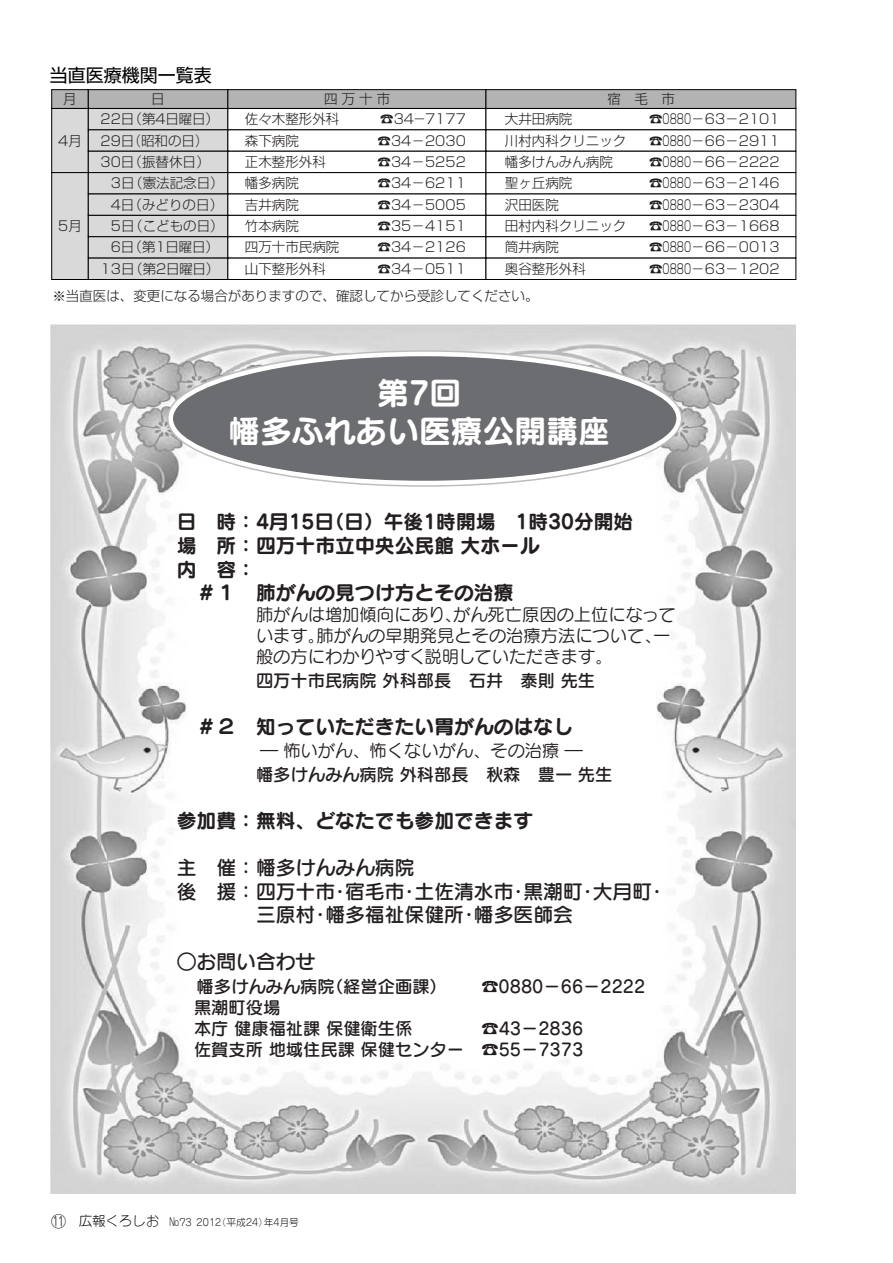
<style>
.page{position:relative;width:893px;height:1263px;background:#fff}
.page>*{position:absolute;margin:0;border:0;box-sizing:border-box;transform-origin:0 0}
.t1{font:31.8px/37.8px "Seurat CID B";color:#fff;text-align:center}
.t2{font:19.8px "Seurat CID B";color:#231f20}
.t3{font:19.8px "Seurat CID DB";color:#231f20}
.t4{font:18px "Shin Go";color:#000}
.t5{font:17.25px/21px "Seurat CID DB";color:#231f20}
.t6{font:17.25px/21px "Seurat CID M";color:#231f20}
.t7{font:300 13.5px "Shin Go";color:#231f20}
.t8{font:300 13.5px "Shin Go";color:#231f20;scale:.7 1}
.t9{font:300 13.5px "Shin Go";letter-spacing:-.02em;color:#231f20}
.t10{font:300 9.75px "Jun 101";color:#000}
.s1{font-family:"BLS Gaiji ST Sgm";font-weight:400}
.s2{font-family:"BLS Gaiji ST Jnl"}
.s3{font-family:"BLS Gaiji ST Jnl";font-weight:400;font-size:15px}
.s4{font-size:13.5px}
</style>
<div class="page">
<img style="left:51px;top:325px;width:744px;height:868px">
<div style="left:51px;top:89px;width:37px;height:20px;background:#b3b3b3;border:1px solid #000"></div>
<div style="left:88px;top:89px;width:140px;height:20px;background:#b3b3b3;border:1px solid #000"></div>
<div style="left:228px;top:89px;width:258px;height:20px;background:#b3b3b3;border:1px solid #000"></div>
<div style="left:485px;top:89px;width:311px;height:20px;background:#b3b3b3;border:1px solid #000"></div>
<div style="left:51px;top:108px;width:37px;height:65px;background:#d9d9d9;border:1px solid #000"></div>
<div style="left:51px;top:172px;width:37px;height:108px;background:#d9d9d9;border:1px solid #000"></div>
<div style="left:88px;top:108px;width:140px;height:22px;background:#d9d9d9;border:1px solid #000"></div>
<div style="left:228px;top:108px;width:258px;height:22px;background:#fff;border:1px solid #000"></div>
<div style="left:485px;top:108px;width:311px;height:22px;background:#fff;border:1px solid #000"></div>
<div style="left:88px;top:130px;width:140px;height:21px;background:#d9d9d9"></div>
<div style="left:88px;top:151px;width:140px;height:22px;background:#d9d9d9;border:1px solid #000"></div>
<div style="left:228px;top:151px;width:258px;height:22px;background:#fff;border:1px solid #000"></div>
<div style="left:485px;top:151px;width:311px;height:22px;background:#fff;border:1px solid #000"></div>
<div style="left:88px;top:172px;width:140px;height:22px;background:#d9d9d9;border:1px solid #000"></div>
<div style="left:228px;top:172px;width:258px;height:22px;background:#fff;border:1px solid #000"></div>
<div style="left:485px;top:172px;width:311px;height:22px;background:#fff;border:1px solid #000"></div>
<div style="left:88px;top:194px;width:140px;height:22px;background:#d9d9d9"></div>
<div style="left:88px;top:215px;width:140px;height:22px;background:#d9d9d9;border:1px solid #000"></div>
<div style="left:228px;top:215px;width:258px;height:22px;background:#fff;border:1px solid #000"></div>
<div style="left:485px;top:215px;width:311px;height:22px;background:#fff;border:1px solid #000"></div>
<div style="left:88px;top:237px;width:140px;height:21px;background:#d9d9d9"></div>
<div style="left:88px;top:258px;width:140px;height:22px;background:#d9d9d9;border:1px solid #000"></div>
<div style="left:228px;top:258px;width:258px;height:22px;background:#fff;border:1px solid #000"></div>
<div style="left:485px;top:258px;width:311px;height:22px;background:#fff;border:1px solid #000"></div>
<svg style="left:167px;top:350px;width:515px;height:137px"></svg>
<div style="left:168px;top:352px;width:513px;height:133px;background:#6c6d70;border:4px solid #fff;border-radius:50%"></div>
<h3 class="t4" style="left:50px;top:64px;width:164px">当直医療機関一覧表</h3>
<p class="t7" style="left:63px;top:90px;width:15px">月</p>
<p class="t7" style="left:151px;top:90px;width:15px">日</p>
<p class="t7" style="left:324px;top:90px;width:68px">四万十市</p>
<p class="t7" style="left:607px;top:90px;width:69px">宿毛市</p>
<p class="t7" style="left:58px;top:132px;width:25px">4月</p>
<p class="t9" style="left:101px;top:110px;width:120px">22日（第4日曜日）</p>
<p class="t7" style="left:245px;top:110px;width:96px">佐々木整形外科</p>
<p class="t7" style="left:380px;top:110px;width:87px"><span class="s1">蕁</span>34－7177</p>
<p class="t7" style="left:505px;top:110px;width:69px">大井田病院</p>
<p class="t8" style="left:649px;top:110px;width:188px"><span class="s1">蕁</span>0880－63－2101</p>
<p class="t7" style="left:101px;top:132px;width:108px">29日（昭和の日）</p>
<p class="t7" style="left:245px;top:132px;width:55px">森下病院</p>
<p class="t7" style="left:377px;top:132px;width:90px"><span class="s1">蕁</span>34－2030</p>
<p class="t7" style="left:505px;top:132px;width:123px">川村内科クリニック</p>
<p class="t8" style="left:649px;top:132px;width:188px"><span class="s1">蕁</span>0880－66－2911</p>
<p class="t7" style="left:101px;top:153px;width:111px">30日（振替休日）</p>
<p class="t7" style="left:245px;top:153px;width:82px">正木整形外科</p>
<p class="t7" style="left:377px;top:153px;width:90px"><span class="s1">蕁</span>34－5252</p>
<p class="t7" style="left:505px;top:153px;width:109px">幡多けんみん病院</p>
<p class="t8" style="left:649px;top:153px;width:188px"><span class="s1">蕁</span>0880－66－2222</p>
<p class="t7" style="left:111px;top:174px;width:114px">3日（憲法記念日）</p>
<p class="t7" style="left:245px;top:174px;width:55px">幡多病院</p>
<p class="t7" style="left:377px;top:174px;width:90px"><span class="s1">蕁</span>34－6211</p>
<p class="t7" style="left:505px;top:174px;width:69px">聖ヶ丘病院</p>
<p class="t8" style="left:649px;top:174px;width:188px"><span class="s1">蕁</span>0880－63－2146</p>
<p class="t7" style="left:111px;top:196px;width:114px">4日（みどりの日）</p>
<p class="t7" style="left:245px;top:196px;width:55px">吉井病院</p>
<p class="t7" style="left:377px;top:196px;width:90px"><span class="s1">蕁</span>34－5005</p>
<p class="t7" style="left:505px;top:196px;width:55px">沢田医院</p>
<p class="t8" style="left:649px;top:196px;width:188px"><span class="s1">蕁</span>0880－63－2304</p>
<p class="t7" style="left:111px;top:217px;width:114px">5日（こどもの日）</p>
<p class="t7" style="left:245px;top:217px;width:55px">竹本病院</p>
<p class="t7" style="left:377px;top:217px;width:90px"><span class="s1">蕁</span>35－4151</p>
<p class="t7" style="left:505px;top:217px;width:123px">田村内科クリニック</p>
<p class="t8" style="left:649px;top:217px;width:188px"><span class="s1">蕁</span>0880－63－1668</p>
<p class="t7" style="left:111px;top:239px;width:110px">6日（第1日曜日）</p>
<p class="t7" style="left:245px;top:239px;width:96px">四万十市民病院</p>
<p class="t7" style="left:377px;top:239px;width:90px"><span class="s1">蕁</span>34－2126</p>
<p class="t7" style="left:505px;top:239px;width:55px">筒井病院</p>
<p class="t8" style="left:649px;top:239px;width:188px"><span class="s1">蕁</span>0880－66－0013</p>
<p class="t7" style="left:101px;top:260px;width:120px">13日（第2日曜日）</p>
<p class="t7" style="left:245px;top:260px;width:82px">山下整形外科</p>
<p class="t7" style="left:377px;top:260px;width:90px"><span class="s1">蕁</span>34－0511</p>
<p class="t7" style="left:505px;top:260px;width:82px">奥谷整形外科</p>
<p class="t8" style="left:649px;top:260px;width:188px"><span class="s1">蕁</span>0880－63－1202</p>
<p class="t7" style="left:52px;top:288px;width:487px">※当直医は、変更になる場合がありますので、確認してから受診してください。</p>
<p class="t7" style="left:58px;top:217px;width:25px">5月</p>
<h1 class="t1" style="left:228px;top:372px;width:383px">第7回<br>幡多ふれあい医療公開講座</h1>
<h2 class="t2" style="left:177px;top:508px;width:458px">日 時：4月15日（日）午後1時開場 1時30分開始</h2>
<h2 class="t2" style="left:177px;top:532px;width:364px">場 所：四万十市立中央公民館大ホール</h2>
<h2 class="t2" style="left:177px;top:555px;width:81px">内 容：</h2>
<h2 class="t2" style="left:196px;top:579px;width:318px">＃１ 肺がんの見つけ方とその治療</h2>
<p class="t6" style="left:256px;top:604px;width:421px">肺がんは増加傾向にあり、がん死亡原因の上位になっています。肺がんの早期発見とその治療方法について、一般の方にわかりやすく説明していただきます。</p>
<p class="t5" style="left:256px;top:669px;width:340px">四万十市民病院外科部長 石井 泰則先生</p>
<h2 class="t2" style="left:196px;top:713px;width:378px">＃２ 知っていただきたい胃がんのはなし</h2>
<p class="t6" style="left:260px;top:740px;width:323px">― 怖いがん、怖くないがん、その治療 ―</p>
<p class="t5" style="left:256px;top:763px;width:358px">幡多けんみん病院外科部長 秋森 豊一先生</p>
<h2 class="t2" style="left:177px;top:807px;width:358px">参加費：無料、どなたでも参加できます</h2>
<h2 class="t3" style="left:177px;top:855px;width:239px">主 催：幡多けんみん病院</h2>
<h2 class="t3" style="left:177px;top:878px;width:492px">後 援：四万十市・宿毛市・土佐清水市・黒潮町・大月町・</h2>
<h2 class="t3" style="left:256px;top:902px;width:318px">三原村・幡多福祉保健所・幡多医師会</h2>
<h2 class="t3" style="left:177px;top:949px;width:140px">○お問い合わせ</h2>
<p class="t5" style="left:196px;top:975px;width:252px">幡多けんみん病院（経営企画課）</p>
<p class="t5" style="left:481px;top:975px;width:165px"><span class="s2">蕁</span>0880－66－2222</p>
<p class="t5" style="left:194px;top:996px;width:220px">黒潮町役場<br>本庁健康福祉課保健衛生係</p>
<p class="t5" style="left:194px;top:1017px;width:390px;text-align:right"><span class="s2">蕁</span>43－2836<br>佐賀支所地域住民課保健センター <span class="s2">蕁</span>55－7373</p>
<p class="t10" style="left:51px;top:1216px;width:249px"><span class="s3">潭</span> <span class="s4">広報くろしお</span> №73 2012（平成24）年4月号</p>
</div>
